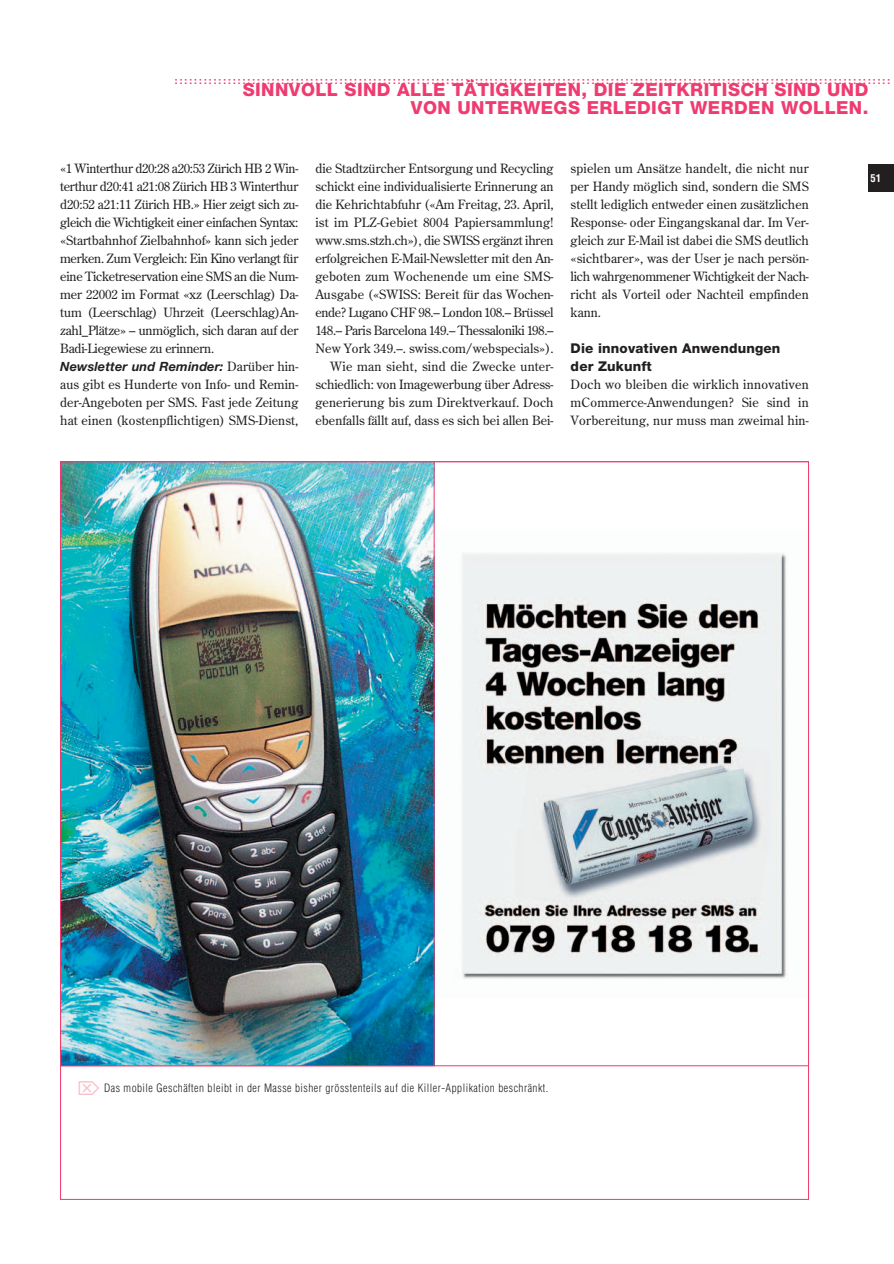
<style>
.page{position:relative;width:894px;height:1264px;background:#fff}
.page>*{position:absolute;margin:0;border:0;box-sizing:border-box;transform-origin:0 0}
.t1{font:800 18px/18px "Helvetica Neue";letter-spacing:.025em;color:#ef3b70;text-align:right}
.t2{font:800 13.5px/18px "Helvetica Neue";letter-spacing:.01em;color:#231f20}
.t3{font:12.75px/18px "Century Old Style";letter-spacing:.005em;color:#231f20;text-align:justify}
.t4{font:italic 700 12.75px "Helvetica Neue";letter-spacing:.01em;color:#231f20}
.t5{font:300 condensed 11.25px "Helvetica";letter-spacing:.045em;color:#231f20}
.t6{font:700 condensed 10.5px "Helvetica";color:#fff}
.t7{font:700 9.75px "Helvetica Neue";color:#ef3b70}
.s1{font-family:"Century Old Style";font-weight:400;font-style:normal}
.s2{color:#f8c1cd}
</style>
<div class="page">
<img style="left:60px;top:164px;width:834px;height:1036px">
<p class="t7" style="left:175px;top:77px;width:716px">::::::::::::::::::::::::::::::::::::::::::::::::::::::::::::::::::::::::::::::::::::::::::::::::::::::::::::::::::::::::::::::::::::::::::::::::::::</p>
<h1 class="t1" style="left:243px;top:82px;width:627px">SINNVOLL SIND ALLE TÄTIGKEITEN, DIE ZEITKRITISCH SIND UND<br>VON UNTERWEGS ERLEDIGT WERDEN WOLLEN.</h1>
<p class="t3" style="left:60px;top:160px;width:240px">«1 Winterthur d20:28 a20:53 Zürich HB 2 Win&shy;terthur d20:41 a21:08 Zürich HB 3 Winterthur d20:52 a21:11 Zürich HB.» Hier zeigt sich zu&shy;gleich die Wichtigkeit einer einfachen Syntax: «Startbahnhof Zielbahnhof» kann sich jeder merken. Zum Vergleich: Ein Kino verlangt für eine Ticketreservation eine SMS an die Num&shy;mer 22002 im Format «xz (Leerschlag) Da&shy;tum (Leerschlag) Uhrzeit (Leerschlag)An&shy;zahl_Plätze» – unmöglich, sich daran auf der Badi-Liegewiese zu erinnern.</p>
<p class="t4" style="left:60px;top:362px;width:240px">Newsletter und Reminder: <span class="s1">Darüber hin-</span></p>
<p class="t3" style="left:60px;top:376px;width:240px">aus gibt es Hunderte von Info- und Remin&shy;der-Angeboten per SMS. Fast jede Zeitung hat einen (kostenpflichtigen) SMS-Dienst,</p>
<p class="t3" style="left:315px;top:160px;width:240px;text-align:right">die Stadtzürcher Entsorgung und Recycling schickt eine individualisierte Erinnerung an die Kehrichtabfuhr («Am Freitag, 23. April, ist im PLZ-Gebiet 8004 Papiersammlung! www.sms.stzh.ch»), die SWISS ergänzt ihren erfolgreichen E-Mail-Newsletter mit den An&shy;geboten zum Wochenende um eine SMS-Ausgabe («SWISS: Bereit für das Wochen&shy;ende? Lugano CHF 98.– London108.– Brüssel 148.– Paris Barcelona 149.– Thessaloniki 198.– New York 349.–. swiss.com/webspecials»).<br>Wie man sieht, sind die Zwecke unter&shy;schiedlich: von Imagewerbung über Adress&shy;generierung bis zum Direktverkauf. Doch ebenfalls fällt auf, dass es sich bei allen Bei-</p>
<p class="t3" style="left:570px;top:160px;width:240px">spielen um Ansätze handelt, die nicht nur per Handy möglich sind, sondern die SMS stellt lediglich entweder einen zusätzlichen Response- oder Eingangskanal dar. Im Ver&shy;gleich zur E-Mail ist dabei die SMS deutlich «sichtbarer», was der User je nach persön&shy;lich wahrgenommener Wichtigkeit der Nach&shy;richt als Vorteil oder Nachteil empfinden kann.</p>
<p class="t2" style="left:570px;top:340px;width:211px">Die innovativen Anwendungen der Zukunft</p>
<p class="t3" style="left:570px;top:376px;width:240px">Doch wo bleiben die wirklich innovativen mCommerce-Anwendungen? Sie sind in Vorbereitung, nur muss man zweimal hin-</p>
<p class="t6" style="left:870px;top:172px;width:12px">51</p>
<p class="t5" style="left:77px;top:1082px;width:473px"><span class="s2">⌦</span> Das mobile Geschäften bleibt in der Masse bisher grösstenteils auf die Killer-Applikation beschränkt.</p>
</div>
